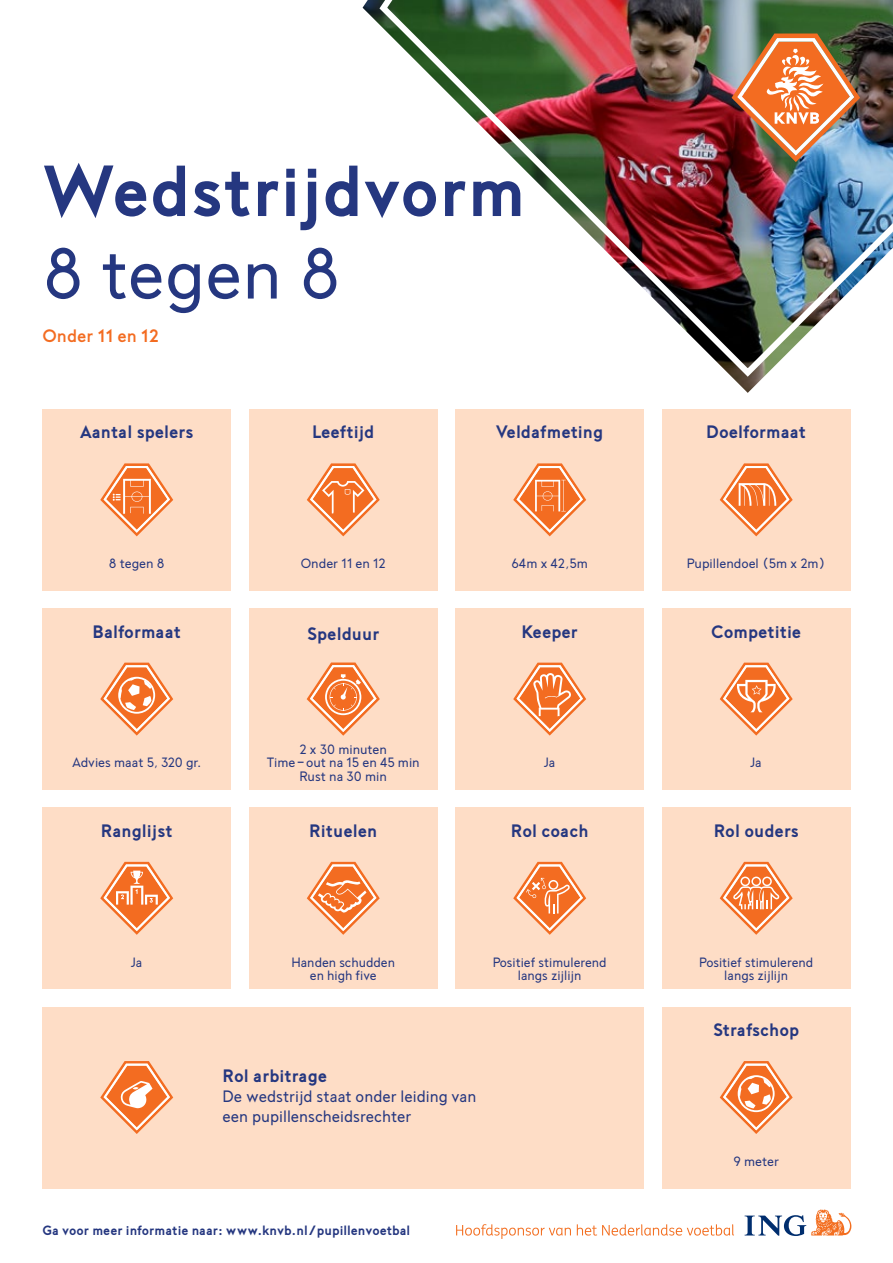
<style>
.page{position:relative;width:893px;height:1263px;background:#fff}
.page>*{position:absolute;margin:0;border:0;box-sizing:border-box;transform-origin:0 0}
.t1{font:700 72px "Baronvon Wesseling";color:#253780}
.t2{font:72px "Baronvon Wesseling";color:#253780}
.t3{font:700 18px "Baronvon Wesseling";color:#253780}
.t4{font:18px "Baronvon Wesseling";color:#f36c21}
.t5{font:16.5px/19.8px "Baronvon Wesseling";color:#253780}
.t6{font:13.5px/13.5px "Baronvon Wesseling";color:#253780;text-align:center}
.t7{font:700 13.5px "Baronvon Wesseling";color:#253780}
</style>
<div class="page">
<img style="left:376px;top:0;width:517px;height:381px">
<div style="left:662px;top:1007px;width:188px;height:181px;background:#feddc6"></div>
<div style="left:43px;top:409px;width:188px;height:181px;background:#feddc6"></div>
<div style="left:249px;top:409px;width:188px;height:181px;background:#feddc6"></div>
<div style="left:455px;top:409px;width:189px;height:181px;background:#feddc6"></div>
<div style="left:662px;top:409px;width:188px;height:181px;background:#feddc6"></div>
<div style="left:43px;top:608px;width:188px;height:182px;background:#feddc6"></div>
<div style="left:249px;top:608px;width:188px;height:182px;background:#feddc6"></div>
<div style="left:455px;top:608px;width:189px;height:182px;background:#feddc6"></div>
<div style="left:662px;top:608px;width:188px;height:182px;background:#feddc6"></div>
<div style="left:249px;top:808px;width:188px;height:181px;background:#feddc6"></div>
<div style="left:455px;top:808px;width:189px;height:181px;background:#feddc6"></div>
<div style="left:662px;top:808px;width:188px;height:181px;background:#feddc6"></div>
<div style="left:43px;top:1007px;width:601px;height:181px;background:#feddc6"></div>
<svg style="left:720px;top:1061px;width:73px;height:73px"></svg>
<div style="left:43px;top:808px;width:188px;height:181px;background:#feddc6"></div>
<svg style="left:100px;top:862px;width:73px;height:73px"></svg>
<svg style="left:100px;top:1061px;width:73px;height:73px"></svg>
<svg style="left:100px;top:463px;width:73px;height:73px"></svg>
<svg style="left:720px;top:463px;width:73px;height:73px"></svg>
<svg style="left:307px;top:463px;width:73px;height:73px"></svg>
<svg style="left:513px;top:463px;width:73px;height:73px"></svg>
<svg style="left:100px;top:663px;width:73px;height:73px"></svg>
<svg style="left:513px;top:663px;width:73px;height:73px"></svg>
<svg style="left:307px;top:662px;width:73px;height:74px"></svg>
<svg style="left:307px;top:862px;width:73px;height:73px"></svg>
<svg style="left:513px;top:862px;width:73px;height:73px"></svg>
<svg style="left:720px;top:862px;width:73px;height:73px"></svg>
<svg style="left:720px;top:663px;width:73px;height:73px"></svg>
<svg style="left:456px;top:1224px;width:115px;height:15px"></svg>
<svg style="left:577px;top:1224px;width:157px;height:11px"></svg>
<svg style="left:745px;top:1209px;width:106px;height:27px"></svg>
<h1 class="t1" style="left:43px;top:151px;width:485px">Wedstrijdvorm</h1>
<h1 class="t2" style="left:43px;top:234px;width:300px">8 tegen 8</h1>
<h2 class="t4" style="left:43px;top:326px;width:118px">Onder 11 en 12</h2>
<h2 class="t3" style="left:80px;top:422px;width:115px">Aantal spelers</h2>
<h2 class="t3" style="left:312px;top:422px;width:64px">Leeftijd</h2>
<h2 class="t3" style="left:496px;top:422px;width:108px">Veldafmeting</h2>
<p class="t6" style="left:109px;top:557px;width:57px">8 tegen 8</p>
<p class="t6" style="left:301px;top:557px;width:86px">Onder 11 en 12</p>
<p class="t6" style="left:512px;top:557px;width:78px">64m x 42,5m</p>
<h2 class="t3" style="left:93px;top:621px;width:90px">Balformaat</h2>
<h2 class="t3" style="left:307px;top:624px;width:74px">Spelduur</h2>
<h2 class="t3" style="left:521px;top:621px;width:58px">Keeper</h2>
<p class="t6" style="left:267px;top:742px;width:155px">2 x 30 minuten<br>Time-out na 15 en 45 min<br>Rust na 30 min</p>
<p class="t6" style="left:72px;top:756px;width:131px">Advies maat 5, 320 gr.</p>
<p class="t6" style="left:544px;top:756px;width:13px">Ja</p>
<h2 class="t3" style="left:706px;top:422px;width:101px">Doelformaat</h2>
<p class="t6" style="left:687px;top:557px;width:140px">Pupillendoel (5m x 2m)</p>
<h2 class="t3" style="left:711px;top:621px;width:92px">Competitie</h2>
<p class="t6" style="left:751px;top:756px;width:13px">Ja</p>
<h2 class="t3" style="left:101px;top:820px;width:73px">Ranglijst</h2>
<p class="t6" style="left:131px;top:955px;width:13px">Ja</p>
<h2 class="t3" style="left:309px;top:820px;width:70px">Rituelen</h2>
<h2 class="t3" style="left:511px;top:820px;width:79px">Rol coach</h2>
<h2 class="t3" style="left:714px;top:820px;width:87px">Rol ouders</h2>
<p class="t6" style="left:291px;top:955px;width:105px">Handen schudden en high five</p>
<p class="t6" style="left:699px;top:955px;width:116px">Positief stimulerend langs zijlijn</p>
<p class="t6" style="left:493px;top:955px;width:116px">Positief stimulerend langs zijlijn</p>
<h2 class="t3" style="left:223px;top:1066px;width:106px">Rol arbitrage</h2>
<p class="t5" style="left:223px;top:1086px;width:255px">De wedstrijd staat onder leiding van een pupillenscheidsrechter</p>
<h2 class="t3" style="left:713px;top:1020px;width:88px">Strafschop</h2>
<p class="t6" style="left:733px;top:1154px;width:47px">9 meter</p>
<p class="t7" style="left:43px;top:1223px;width:369px">Ga voor meer informatie naar: www.knvb.nl/pupillenvoetbal</p>
</div>
